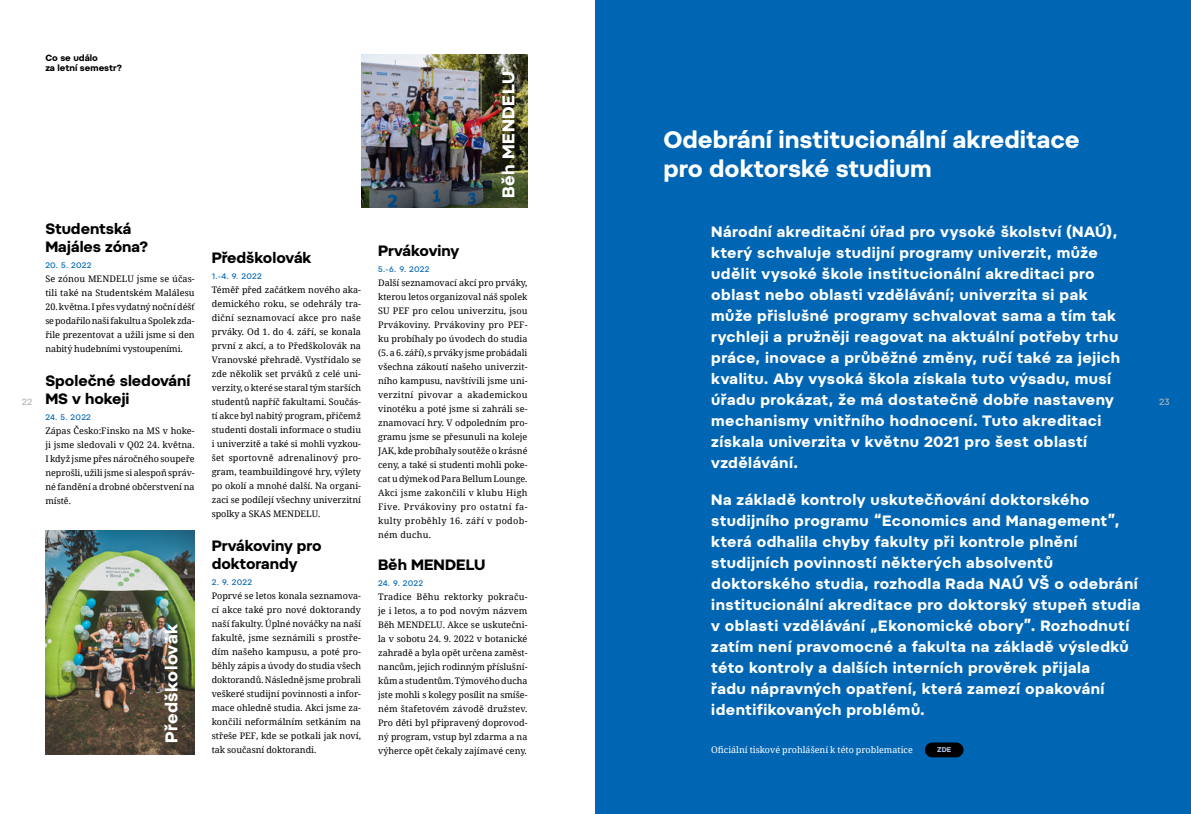
<style>
.page{position:relative;width:1191px;height:814px;background:#fff}
.page>*{position:absolute;margin:0;border:0;box-sizing:border-box;transform-origin:0 0}
.t1{font:700 23.8px/28.6px "Pepi";color:#fff}
.t2{font:700 17px "Pepi";letter-spacing:.03em;color:#fff}
.t3{font:700 15px/21px "Pepi";letter-spacing:.03em;color:#fff}
.t4{font:700 15px/18px "Pepi";color:#000}
.t5{font:9px/14px "Noto Serif";color:#000;text-align:justify}
.t6{font:9px "Noto Serif";color:#fff}
.t7{font:700 9px/10.8px "Pepi";color:#000}
.t8{font:500 9px "Pepi";color:#b1b4b6}
.t9{font:500 8px "Pepi";letter-spacing:.03em;color:#0066b3}
.t10{font:700 7px "Pepi";color:#aabce1}
</style>
<div class="page">
<div style="left:595px;top:0;width:596px;height:814px;background:#0066b3"></div>
<div style="left:925px;top:742px;width:38px;height:15px;background:#000;border-radius:7px"></div>
<img style="left:45px;top:530px;width:150px;height:224px">
<img style="left:361px;top:54px;width:166px;height:153px">
<p class="t7" style="left:45px;top:52px;width:78px">Co se událo<br>za letní semestr?</p>
<h2 class="t2" style="left:498px;top:198px;width:128px;rotate:-90deg">Běh MENDELU</h2>
<h1 class="t1" style="left:663px;top:125px;width:418px">Odebrání institucionální akreditace pro doktorské studium</h1>
<h3 class="t4" style="left:45px;top:219px;width:104px">Studentská<br>Majáles zóna?</h3>
<p class="t9" style="left:45px;top:260px;width:48px">20. 5. 2022</p>
<p class="t5" style="left:45px;top:271px;width:151px">Se zónou MENDELU jsme se účas&shy;tili také na Studentském Malálesu</p>
<p class="t5" style="left:45px;top:299px;width:151px">20. května.I přes vydatnýnočnídéšť sepodařilonašifakultua Spolekzda&shy;řile prezentovat a užili jsme si den nabitý hudebními vystoupeními.</p>
<h3 class="t4" style="left:45px;top:371px;width:147px">Společné sledování<br>MS v hokeji</h3>
<p class="t9" style="left:45px;top:412px;width:47px">24. 5. 2022</p>
<p class="t5" style="left:45px;top:423px;width:151px">Zápas Česko:Finsko na MS v hoke&shy;ji jsme sledovali v Q02 24. května.<br>I když jsmepřesnáročného soupeře neprošli, užilijsme si alespoňspráv&shy;né fandění a drobné občerstvení na místě.</p>
<p class="t3" style="left:711px;top:221px;width:410px">Národní akreditační úřad pro vysoké školství (NAÚ), který schvaluje studijní programy univerzit, může udělit vysoké škole institucionální akreditaci pro oblast nebo oblasti vzdělávání; univerzita si pak může přislušné programy schvalovat sama a tím tak rychleji a pružněji reagovat na aktuální potřeby trhu práce, inovace a průběžné změny, ručí také za jejich kvalitu. Aby vysoká škola získala tuto výsadu, musí úřadu prokázat, že má dostatečně dobře nastaveny mechanismy vnitřního hodnocení. Tuto akreditaci získala univerzita v květnu 2021 pro šest oblastí vzdělávání.</p>
<h3 class="t4" style="left:378px;top:241px;width:83px">Prvákoviny</h3>
<p class="t9" style="left:378px;top:264px;width:53px">5.-6. 9. 2022</p>
<p class="t5" style="left:378px;top:275px;width:151px">Další seznamovací akcí pro prváky, kterou letos organizoval náš spolek SU PEF pro celou univerzitu, jsou Prvákoviny. Prvákoviny pro PEF&shy;ku probíhaly po úvodech do studia (5. a 6. září), s prváky jsmeprobádali všechna zákoutí našeho univerzit&shy;ního kampusu, navštívili jsme uni&shy;verzitní pivovar a akademickou vinotéku a poté jsme si zahráli se&shy;znamovací hry. V odpoledním pro&shy;gramu jsme se přesunuli na koleje JAK, kde probíhaly soutěže o krásné ceny, a také si studenti mohli poke&shy;catu dýmek odParaBellumLounge.<br>Akci jsme zakončili v klubu High Five. Prvákoviny pro ostatní fa&shy;kulty proběhly 16. září v podob&shy;ném duchu.</p>
<h3 class="t4" style="left:378px;top:555px;width:109px">Běh MENDELU</h3>
<p class="t9" style="left:378px;top:578px;width:47px">24. 9. 2022</p>
<p class="t5" style="left:378px;top:589px;width:151px">Tradice Běhu rektorky pokraču&shy;je i letos, a to pod novým názvem Běh MENDELU. Akce se uskutečni&shy;la v sobotu 24. 9. 2022 v botanické zahradě a byla opět určena zaměst&shy;nancům, jejich rodinným příslušní&shy;kůma studentům.Týmovéhoducha jste mohli s kolegy posílit na smíše&shy;ném štafetovém závodě družstev.<br>Pro děti byl připravený doprovod&shy;ný program, vstup byl zdarma a na výherce opět čekaly zajímavé ceny.</p>
<h3 class="t4" style="left:212px;top:248px;width:101px">Předškolovák</h3>
<p class="t9" style="left:212px;top:271px;width:52px">1.-4. 9. 2022</p>
<p class="t5" style="left:212px;top:282px;width:151px">Téměř před začátkem nového aka&shy;demického roku, se odehrály tra&shy;diční seznamovací akce pro naše prváky. Od 1. do 4. září, se konala první z akcí, a to Předškolovák na Vranovské přehradě. Vystřídalo se zde několik set prváků z celé uni&shy;verzity, o které se staraltýmstarších studentů napříč fakultami. Součás&shy;tí akce byl nabitý program, přičemž studenti dostali informace o studiu i univerzitě a také si mohli vyzkou&shy;šet sportovně adrenalinový pro&shy;gram, teambuildingové hry, výlety po okolí a mnohé další. Na organi&shy;zaci se podílejí všechny univerzitní spolky a SKAS MENDELU.</p>
<h3 class="t4" style="left:212px;top:536px;width:111px">Prvákoviny pro doktorandy</h3>
<p class="t9" style="left:212px;top:577px;width:42px">2. 9. 2022</p>
<p class="t5" style="left:212px;top:588px;width:151px">Poprvé se letos konala seznamova&shy;cí akce také pro nové doktorandy naší fakulty. Úplné nováčky na naší fakultě, jsme seznámili s prostře&shy;dím našeho kampusu, a poté pro&shy;běhly zápis a úvody do studia všech doktorandů.Následně jsmeprobrali veškeré studijní povinnosti a infor&shy;mace ohledně studia. Akci jsme za&shy;končili neformálním setkáním na střeše PEF, kde se potkali jak noví, tak současní doktorandi.</p>
<p class="t8" style="left:22px;top:396px;width:12px">22</p>
<p class="t8" style="left:1159px;top:396px;width:12px">23</p>
<p class="t3" style="left:711px;top:489px;width:431px">Na základě kontroly uskutečňování doktorského studijního programu “Economics and Management”, která odhalila chyby fakulty při kontrole plnění studijních povinností některých absolventů doktorského studia, rozhodla Rada NAÚ VŠ o odebrání institucionální akreditace pro doktorský stupeň studia v oblasti vzdělávání „Ekonomické obory”. Rozhodnutí zatím není pravomocné a fakulta na základě výsledků této kontroly a dalších interních prověrek přijala<br>řadu nápravných opatření, která zamezí opakování identifikovaných problémů.</p>
<p class="t6" style="left:711px;top:744px;width:203px">Oficiální tiskové prohlášení k této problematice</p>
<p class="t10" style="left:937px;top:745px;width:16px">ZDE</p>
<h2 class="t2" style="left:161px;top:742px;width:120px;rotate:-90deg">Předškolovák</h2>
</div>
